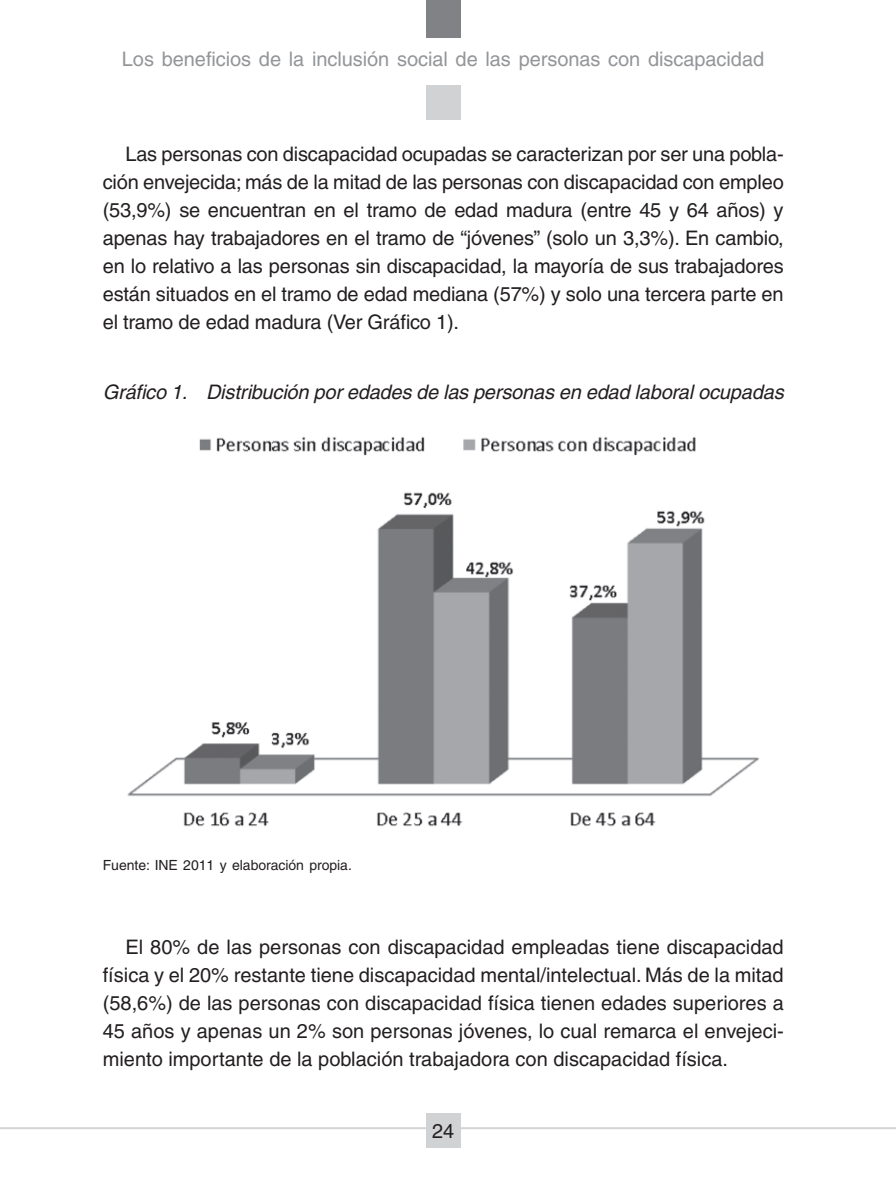
<style>
.page{position:relative;width:896px;height:1186px;background:#fff}
.page>*{position:absolute;margin:0;border:0;box-sizing:border-box;transform-origin:0 0}
.Texto_general{font:20px/28px "Helvetica";letter-spacing:-.01em;color:#231f20;text-align:justify}
.Tablas-Titulo{font:italic 20px "Helvetica";letter-spacing:-.01em;color:#231f20}
.t1{font:20px "Helvetica";letter-spacing:-.005em;color:#939598}
.Tablas-Fuente{font:14px "Helvetica";letter-spacing:-.005em;color:#231f20}
</style>
<div class="page">
<div style="left:426px;top:0;width:34px;height:38px;background:#808285"></div>
<div style="left:426px;top:85px;width:34px;height:34px;background:#d1d2d4"></div>
<hr style="left:0;top:1126px;width:895px;height:2px;background:#231f20">
<div style="left:426px;top:1112px;width:34px;height:34px;background:#d1d2d4"></div>
<img style="left:127px;top:436px;width:632px;height:391px">
<p class="t1" style="left:122px;top:47px;width:643px">Los beneficios de la inclusión social de las personas con discapacidad</p>
<p class="Texto_general" style="left:103px;top:140px;width:682px;text-indent:23px">Las personas con discapacidad ocupadas se caracterizan por ser una pobla&shy;ción envejecida; más de la mitad de las personas con discapacidad con empleo (53,9%) se encuentran en el tramo de edad madura (entre 45 y 64 años) y apenas hay trabajadores en el tramo de “jóvenes” (solo un 3,3%). En cambio, en lo relativo a las personas sin discapacidad, la mayoría de sus trabajadores están situados en el tramo de edad mediana (57%) y solo una tercera parte en el tramo de edad madura (Ver Gráfico 1).</p>
<p class="Tablas-Titulo" style="left:103px;top:381px;width:682px">Gráfico 1. Distribución por edades de las personas en edad laboral ocupadas</p>
<p class="Tablas-Fuente" style="left:103px;top:856px;width:250px">Fuente: INE 2011 y elaboración propia.</p>
<p class="Texto_general" style="left:103px;top:933px;width:682px;text-indent:23px">El 80% de las personas con discapacidad empleadas tiene discapacidad física y el 20% restante tiene discapacidad mental/intelectual. Más de la mitad (58,6%) de las personas con discapacidad física tienen edades superiores a 45 años y apenas un 2% son personas jóvenes, lo cual remarca el envejeci&shy;miento importante de la población trabajadora con discapacidad física.</p>
<p class="Texto_general" style="left:432px;top:1116px;width:24px">24</p>
</div>
